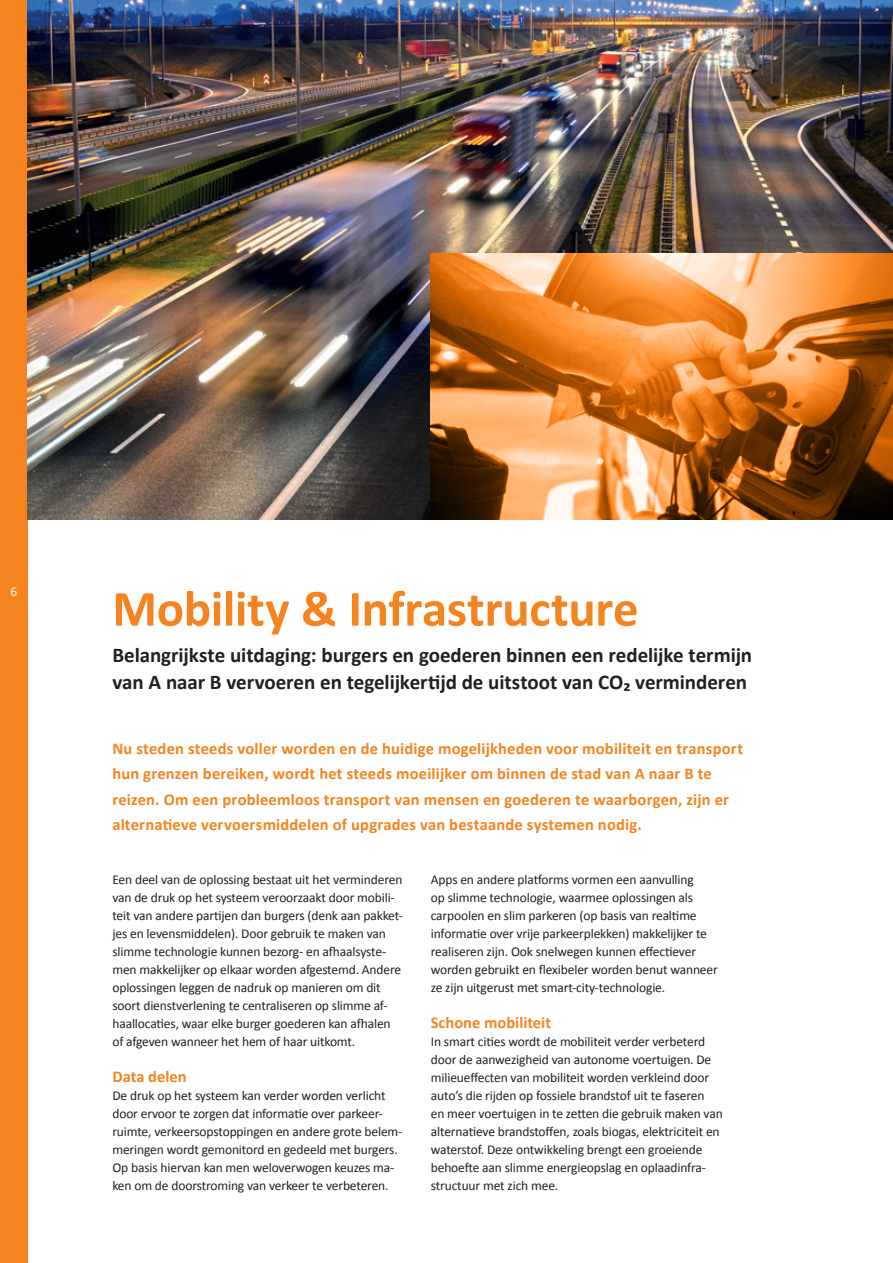
<style>
.page{position:relative;width:893px;height:1263px;background:#fff}
.page>*{position:absolute;margin:0;border:0;box-sizing:border-box;transform-origin:0 0}
.t1{font:700 51px "Calibri";letter-spacing:-.005em;color:#f58420}
.t2{font:700 21px/27px "Calibri";letter-spacing:-.005em;color:#231f20}
.t3{font:700 16.5px/25.5px "Calibri";letter-spacing:.01em;color:#f58420}
.t4{font:13.5px/18px "Calibri";letter-spacing:-.01em;color:#231f20}
.t5{font:13.5px "Calibri";color:#fff}
</style>
<div class="page">
<div style="left:0;top:0;width:28px;height:1263px;background:#f58420"></div>
<img style="left:28px;top:0;width:865px;height:520px">
<img style="left:431px;top:254px;width:462px;height:266px">
<p class="t5" style="left:10px;top:583px;width:8px">6</p>
<h1 class="t1" style="left:112px;top:576px;width:528px">Mobility &amp; Infrastructure</h1>
<h2 class="t2" style="left:112px;top:641px;width:641px">Belangrijkste uitdaging: burgers en goederen binnen een redelijke termijn van A naar B vervoeren en tegelijkertijd de uitstoot van CO₂ verminderen</h2>
<p class="t3" style="left:112px;top:735px;width:632px">Nu steden steeds voller worden en de huidige mogelijkheden voor mobiliteit en transport hun grenzen bereiken, wordt het steeds moeilijker om binnen de stad van A naar B te reizen. Om een probleemloos transport van mensen en goederen te waarborgen, zijn er alternatieve vervoersmiddelen of upgrades van bestaande systemen nodig.</p>
<p class="t4" style="left:112px;top:870px;width:292px">Een deel van de oplossing bestaat uit het verminderen van de druk op het systeem veroorzaakt door mobili&shy;teit van andere partijen dan burgers (denk aan pakket&shy;jes en levensmiddelen). Door gebruik te maken van slimme technologie kunnen bezorg- en afhaalsyste&shy;men makkelijker op elkaar worden afgestemd. Andere oplossingen leggen de nadruk op manieren om dit soort dienstverlening te centraliseren op slimme af&shy;haallocaties, waar elke burger goederen kan afhalen of afgeven wanneer het hem of haar uitkomt.</p>
<p class="t3" style="left:112px;top:1064px;width:76px">Data delen</p>
<p class="t4" style="left:112px;top:1086px;width:291px">De druk op het systeem kan verder worden verlicht door ervoor te zorgen dat informatie over parkeer&shy;ruimte, verkeersopstoppingen en andere grote belem&shy;meringen wordt gemonitord en gedeeld met burgers.<br>Op basis hiervan kan men weloverwogen keuzes ma&shy;ken om de doorstroming van verkeer te verbeteren.</p>
<p class="t4" style="left:431px;top:870px;width:289px">Apps en andere platforms vormen een aanvulling<br>op slimme technologie, waarmee oplossingen als carpoolen en slim parkeren (op basis van realtime informatie over vrije parkeerplekken) makkelijker te realiseren zijn. Ook snelwegen kunnen effectiever worden gebruikt en flexibeler worden benut wanneer ze zijn uitgerust met smart-city-technologie.</p>
<p class="t3" style="left:431px;top:1010px;width:122px">Schone mobiliteit</p>
<p class="t4" style="left:431px;top:1032px;width:293px">In smart cities wordt de mobiliteit verder verbeterd door de aanwezigheid van autonome voertuigen. De milieueffecten van mobiliteit worden verkleind door auto’s die rijden op fossiele brandstof uit te faseren<br>en meer voertuigen in te zetten die gebruik maken van alternatieve brandstoffen, zoals biogas, elektriciteit en waterstof. Deze ontwikkeling brengt een groeiende behoefte aan slimme energieopslag en oplaadinfra&shy;structuur met zich mee.</p>
</div>
